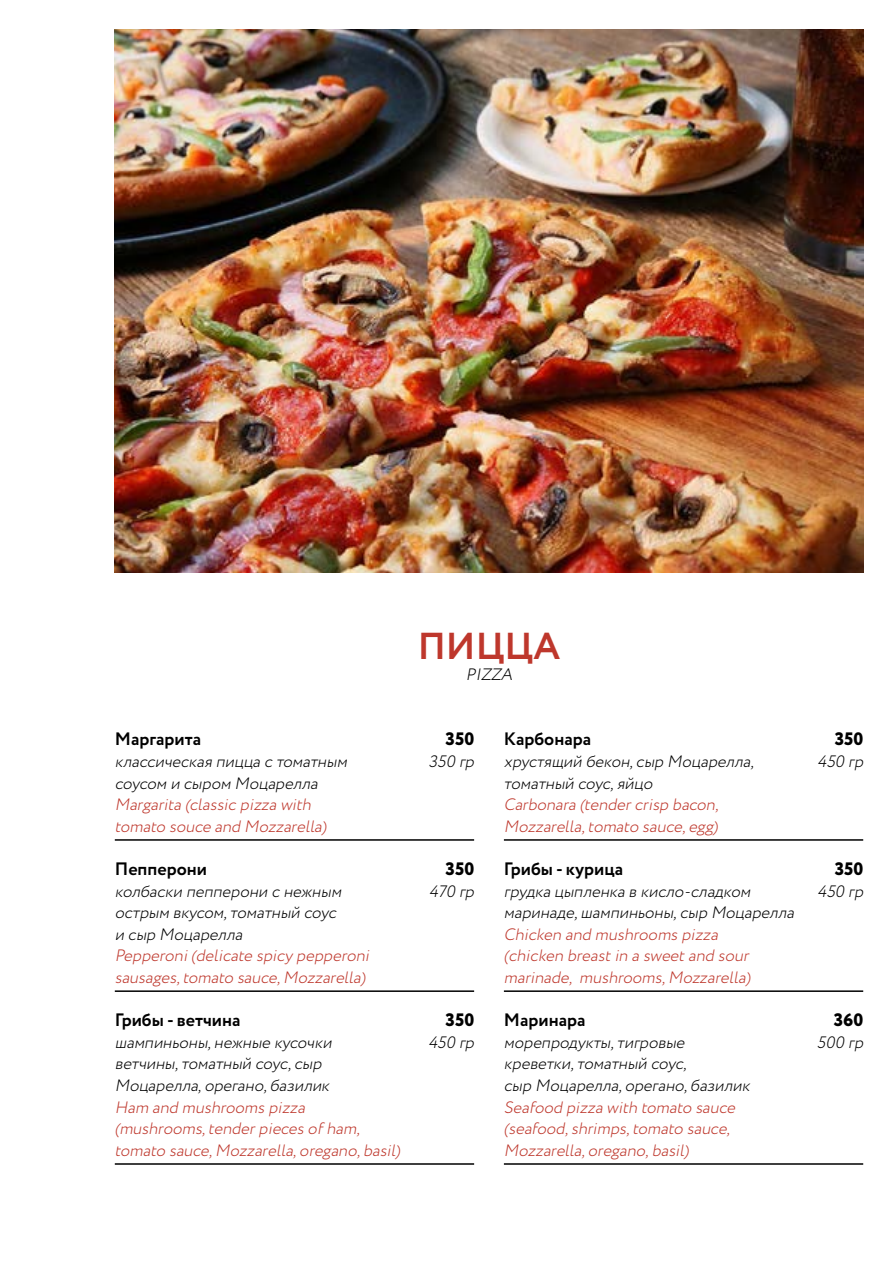
<style>
.page{position:relative;width:893px;height:1263px;background:#fff}
.page>*{position:absolute;margin:0;border:0;box-sizing:border-box;transform-origin:0 0}
.t1{font:700 37.5px "Circe";color:#be372c}
.t2{font:700 18px "Circe";color:#000}
.t3{font:800 18px "Circe";color:#000}
.t4{font:italic 300 16.5px/21.6px "Circe";color:#be372c}
.t5{font:italic 300 16.5px/21.6px "Circe";color:#000}
</style>
<div class="page">
<img style="left:115px;top:30px;width:748px;height:542px">
<hr style="left:115px;top:839px;width:359px;height:2px;background:#000">
<hr style="left:115px;top:990px;width:359px;height:2px;background:#000">
<hr style="left:115px;top:1163px;width:359px;height:2px;background:#000">
<hr style="left:504px;top:839px;width:359px;height:2px;background:#000">
<hr style="left:504px;top:990px;width:359px;height:2px;background:#000">
<hr style="left:504px;top:1163px;width:359px;height:2px;background:#000">
<h1 class="t1" style="left:418px;top:621px;width:144px">ПИЦЦА</h1>
<p class="t5" style="left:466px;top:664px;width:52px">PIZZA</p>
<p class="t2" style="left:115px;top:727px;width:88px">Маргарита</p>
<p class="t5" style="left:115px;top:751px;width:238px">классическая пицца с томатным соусом и сыром Моцарелла</p>
<p class="t4" style="left:115px;top:794px;width:217px">Margarita (classic pizza with tomato souce and Mozzarella)</p>
<p class="t2" style="left:115px;top:857px;width:94px">Пепперони</p>
<p class="t5" style="left:115px;top:880px;width:232px">колбаски пепперони с нежным острым вкусом,томатный соус и сыр Моцарелла</p>
<p class="t4" style="left:115px;top:945px;width:260px">Pepperoni(delicate spicy pepperoni sausages,tomato sauce,Mozzarella)</p>
<p class="t2" style="left:115px;top:1008px;width:127px">Грибы - ветчина</p>
<p class="t5" style="left:115px;top:1032px;width:222px">шампиньоны,нежные кусочки ветчины,томатный соус,сыр<br>Моцарелла,орегано,базилик</p>
<p class="t4" style="left:115px;top:1096px;width:291px">Ham and mushroomspizza (mushrooms,tenderpiecesofham, tomato sauce,Mozzarella,oregano,basil)</p>
<p class="t3" style="left:446px;top:727px;width:30px">350</p>
<p class="t5" style="left:428px;top:751px;width:51px">350 гр</p>
<p class="t3" style="left:446px;top:856px;width:30px">350</p>
<p class="t5" style="left:429px;top:880px;width:50px">470 гр</p>
<p class="t3" style="left:446px;top:1008px;width:30px">350</p>
<p class="t5" style="left:428px;top:1032px;width:51px">450 гр</p>
<p class="t2" style="left:504px;top:727px;width:89px">Карбонара</p>
<p class="t5" style="left:504px;top:751px;width:255px">хрустящий бекон,сыр Моцарелла, томатный соус,яйцо</p>
<p class="t4" style="left:504px;top:794px;width:220px">Carbonara (tendercrisp bacon,<br>Mozzarella,tomato sauce,egg)</p>
<p class="t2" style="left:504px;top:857px;width:121px">Грибы - курица</p>
<p class="t5" style="left:504px;top:880px;width:296px">грудка цыпленка в кисло-сладком маринаде,шампиньоны,сыр Моцарелла</p>
<p class="t4" style="left:504px;top:924px;width:252px">Chicken and mushroomspizza (chicken breastin a sweetand sour marinade, mushrooms,Mozzarella)</p>
<p class="t2" style="left:504px;top:1008px;width:83px">Маринара</p>
<p class="t5" style="left:504px;top:1032px;width:251px">морепродукты,тигровые креветки,томатный соус,<br>сыр Моцарелла,орегано,базилик</p>
<p class="t4" style="left:504px;top:1096px;width:237px">Seafood pizza with tomato sauce (seafood,shrimps,tomato sauce,<br>Mozzarella,oregano,basil)</p>
<p class="t3" style="left:835px;top:727px;width:30px">350</p>
<p class="t5" style="left:817px;top:751px;width:51px">450 гр</p>
<p class="t3" style="left:835px;top:856px;width:30px">350</p>
<p class="t5" style="left:817px;top:880px;width:51px">450 гр</p>
<p class="t3" style="left:834px;top:1008px;width:31px">360</p>
<p class="t5" style="left:817px;top:1032px;width:52px">500 гр</p>
</div>
